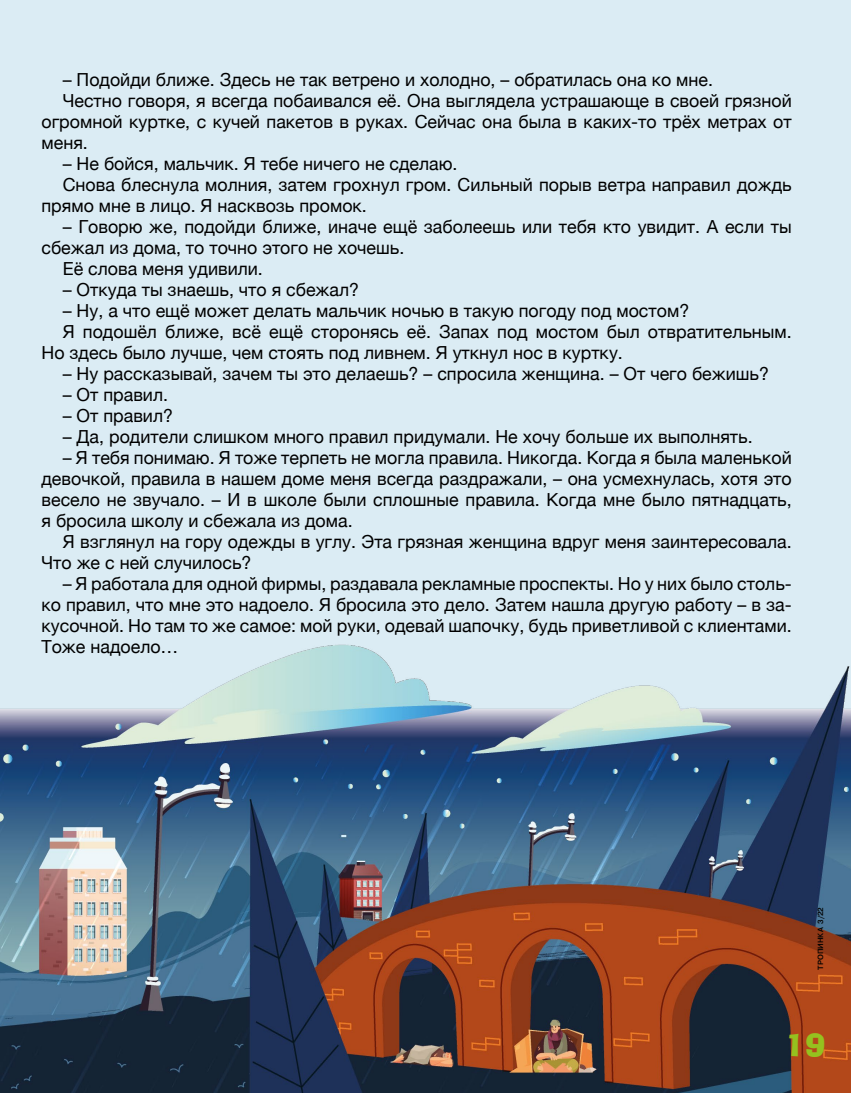
<style>
.page{position:relative;width:851px;height:1093px;background:#fff}
.page>*{position:absolute;margin:0;border:0;box-sizing:border-box;transform-origin:0 0}
.t1{font:30px "Ad Lib BT";color:#95c11f}
.t2{font:18px/21px "Helvetica Neue";color:#000;text-align:justify}
.t3{font:500 7.5px "Pragmatica";color:#000}
</style>
<div class="page">
<div style="left:0;top:0;width:850px;height:1093px;background:#dbecf4"></div>
<img style="left:0;top:644px;width:850px;height:449px">
<p class="t2" style="left:63px;top:70px;width:651px">– Подойди ближе. Здесь не так ветрено и холодно, – обратилась она ко мне.</p>
<p class="t2" style="left:63px;top:91px;width:730px">Честно говоря, я всегда побаивался её. Она выглядела устрашающе в своей грязной</p>
<p class="t2" style="left:41px;top:112px;width:751px">огромной куртке, с кучей пакетов в руках. Сейчас она была в каких-то трёх метрах от</p>
<p class="t2" style="left:41px;top:133px;width:48px">меня.</p>
<p class="t2" style="left:63px;top:154px;width:396px">– Не бойся, мальчик. Я тебе ничего не сделаю.</p>
<p class="t2" style="left:63px;top:175px;width:730px">Снова блеснула молния, затем грохнул гром. Сильный порыв ветра направил дождь</p>
<p class="t2" style="left:41px;top:196px;width:327px">прямо мне в лицо. Я насквозь промок.</p>
<p class="t2" style="left:63px;top:217px;width:730px">– Говорю же, подойди ближе, иначе ещё заболеешь или тебя кто увидит. А если ты</p>
<p class="t2" style="left:41px;top:238px;width:364px">сбежал из дома, то точно этого не хочешь.</p>
<p class="t2" style="left:63px;top:259px;width:201px">Её слова меня удивили.</p>
<p class="t2" style="left:63px;top:280px;width:298px">– Откуда ты знаешь, что я сбежал?</p>
<p class="t2" style="left:63px;top:301px;width:628px">– Ну, а что ещё может делать мальчик ночью в такую погоду под мостом?</p>
<p class="t2" style="left:63px;top:322px;width:730px">Я подошёл ближе, всё ещё сторонясь её. Запах под мостом был отвратительным.</p>
<p class="t2" style="left:41px;top:343px;width:582px">Но здесь было лучше, чем стоять под ливнем. Я уткнул нос в куртку.</p>
<p class="t2" style="left:63px;top:364px;width:707px">– Ну рассказывай, зачем ты это делаешь? – спросила женщина. – От чего бежишь?</p>
<p class="t2" style="left:63px;top:385px;width:107px">– От правил.</p>
<p class="t2" style="left:63px;top:406px;width:112px">– От правил?</p>
<p class="t2" style="left:63px;top:427px;width:691px">– Да, родители слишком много правил придумали. Не хочу больше их выполнять.</p>
<p class="t2" style="left:41px;top:448px;width:751px;text-indent:21px">– Я тебя понимаю. Я тоже терпеть не могла правила. Никогда. Когда я была маленькой девочкой, правила в нашем доме меня всегда раздражали, – она усмехнулась, хотя это весело не звучало. – И в школе были сплошные правила. Когда мне было пятнадцать, я бросила школу и сбежала из дома.</p>
<p class="t2" style="left:41px;top:532px;width:751px;text-indent:21px">Я взглянул на гору одежды в углу. Эта грязная женщина вдруг меня заинтересовала.<br>Что же с ней случилось?</p>
<p class="t2" style="left:41px;top:574px;width:751px;text-indent:21px">– Я работала для одной фирмы, раздавала рекламные проспекты. Но у них было столь&shy;ко правил, что мне это надоело. Я бросила это дело. Затем нашла другую работу – в за&shy;кусочной. Но там то же самое: мой руки, одевай шапочку, будь приветливой с клиентами.<br>Тоже надоело…</p>
<p class="t3" style="left:815px;top:969px;width:64px;rotate:-90deg">ТРОПИНКА 3/22</p>
<h1 class="t1" style="left:784px;top:1023px;width:42px">19</h1>
</div>
